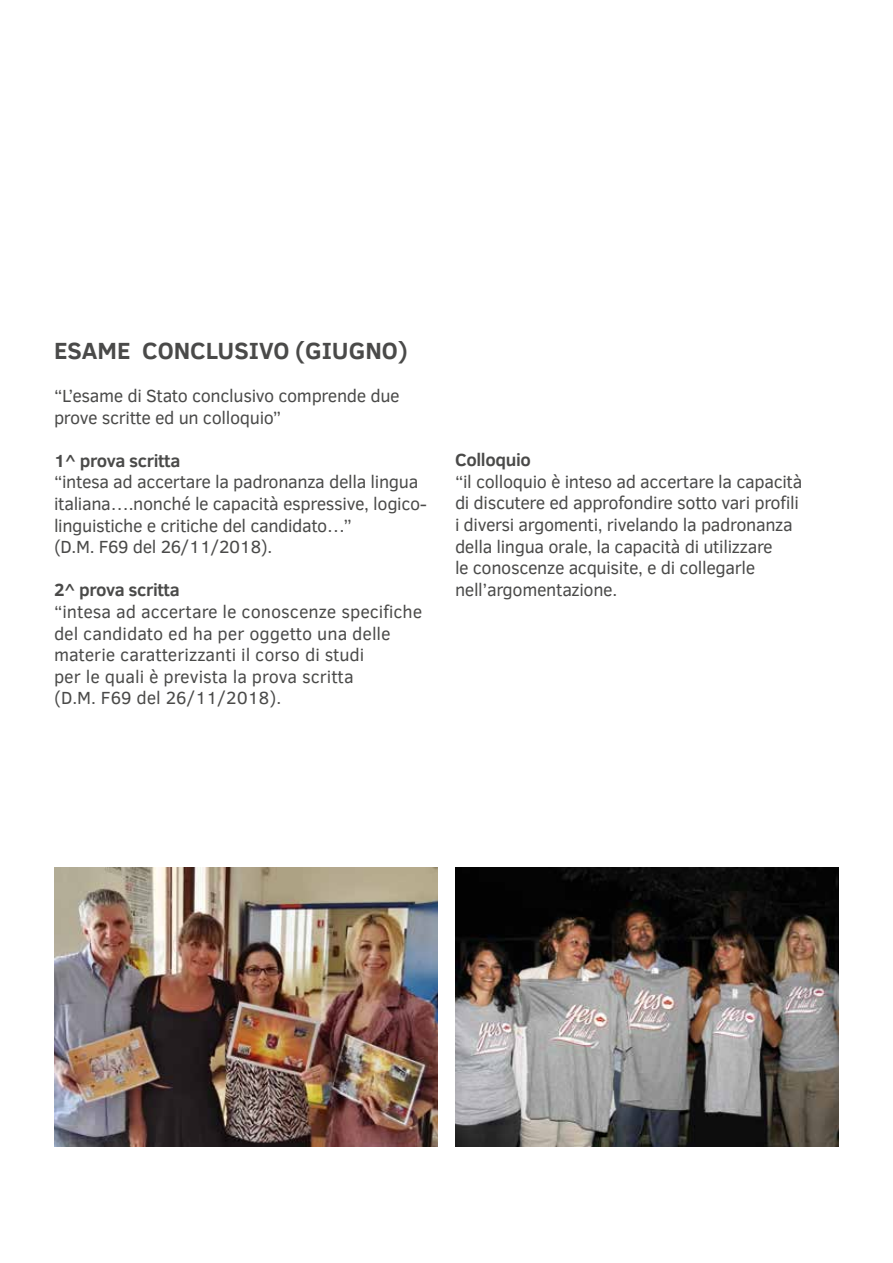
<style>
.page{position:relative;width:893px;height:1263px;background:#fff}
.page>*{position:absolute;margin:0;border:0;box-sizing:border-box;transform-origin:0 0}
.t1{font:700 24px "Clear Sans";color:#4a4a49}
.t2{font:18px/21.6px "Clear Sans";letter-spacing:-.02em;color:#4a4a49}
.t3{font:18px/21.6px "Clear Sans";color:#4a4a49}
.t4{font:700 18px "Clear Sans";letter-spacing:-.02em;color:#4a4a49}
</style>
<div class="page">
<img style="left:455px;top:867px;width:384px;height:280px">
<img style="left:54px;top:867px;width:384px;height:280px">
<h1 class="t1" style="left:54px;top:333px;width:355px">ESAME CONCLUSIVO (GIUGNO)</h1>
<p class="t2" style="left:54px;top:385px;width:347px">“L’esame di Stato conclusivo comprende due prove scritte ed un colloquio”</p>
<p class="t4" style="left:54px;top:447px;width:128px">1^ prova scritta</p>
<p class="t2" style="left:54px;top:471px;width:375px">“intesa ad accertare la padronanza della lingua italiana….nonché le capacità espressive, logico&shy;linguistiche e critiche del candidato…”<br>(D.M. F69 del 26/11/2018).</p>
<p class="t4" style="left:54px;top:577px;width:127px">2^ prova scritta</p>
<p class="t3" style="left:54px;top:601px;width:370px">“intesa ad accertare le conoscenze specifiche del candidato ed ha per oggetto una delle materie caratterizzanti il corso di studi<br>per le quali è prevista la prova scritta<br>(D.M. F69 del 26/11/2018).</p>
<p class="t4" style="left:455px;top:447px;width:78px">Colloquio</p>
<p class="t2" style="left:455px;top:471px;width:349px">“il colloquio è inteso ad accertare la capacità di discutere ed approfondire sotto vari profili i diversi argomenti, rivelando la padronanza della lingua orale, la capacità di utilizzare<br>le conoscenze acquisite, e di collegarle nell’argomentazione.</p>
</div>
